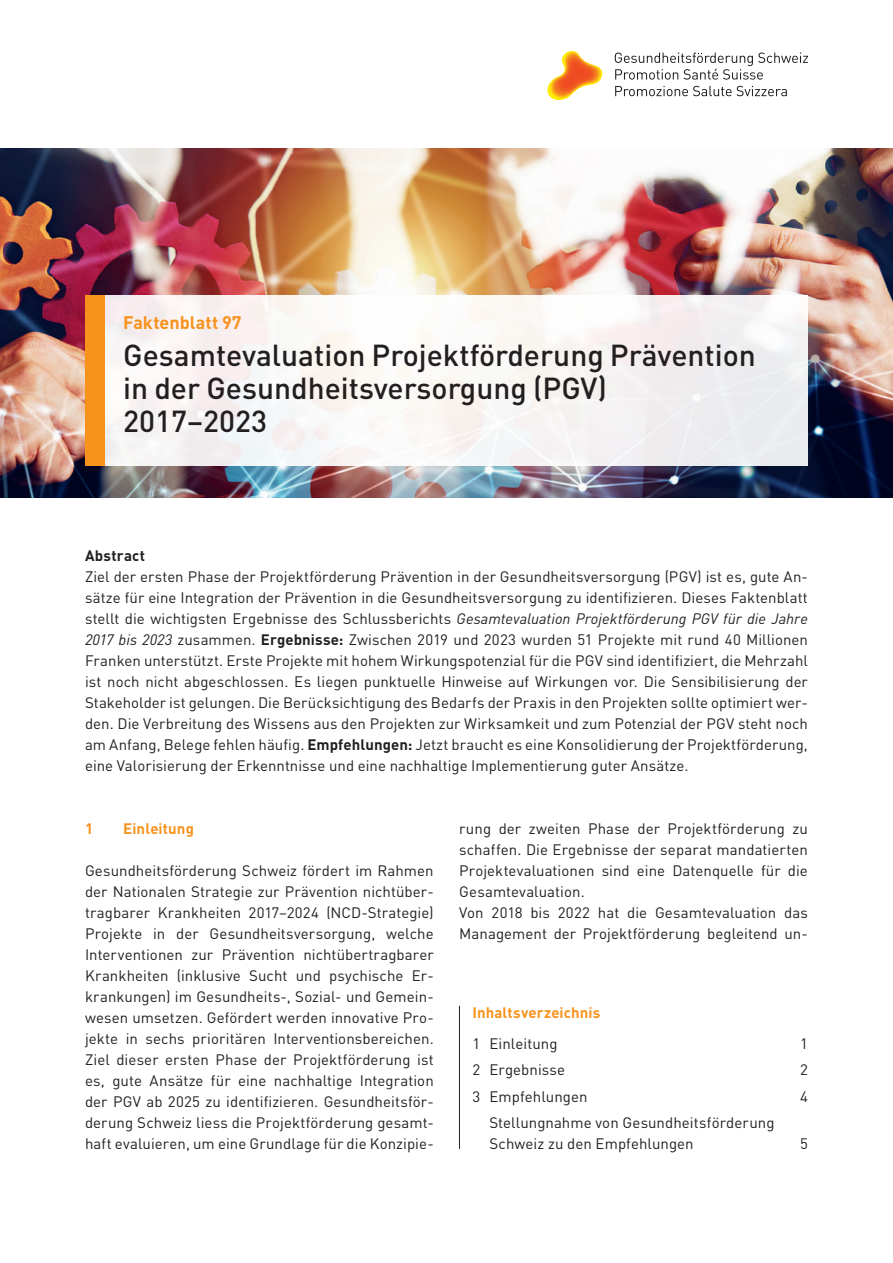
<style>
.page{position:relative;width:893px;height:1263px;background:#fff}
.page>*{position:absolute;margin:0;border:0;box-sizing:border-box;transform-origin:0 0}
.t1{font:500 30px/33px "DIN Pro";color:#231f20}
.t2{font:700 18px "DIN Pro";color:#f7931d}
.t3{font:15px/21px "DIN Pro";letter-spacing:.005em;color:#231f20;text-align:justify}
.t4{font:700 15px "DIN Pro";letter-spacing:.005em;color:#f7931d}
.t5{font:700 15px "DIN Pro";letter-spacing:.02em;color:#231f20}
.s1{font-style:italic}
.s2{font-weight:700}
</style>
<div class="page">
<img style="left:0;top:149px;width:893px;height:349px">
<div style="left:85px;top:296px;width:723px;height:170px;background:linear-gradient(to right,#fbf7f6,#f2f1f1)"></div>
<div style="left:85px;top:296px;width:19px;height:170px;background:#f7931d"></div>
<img style="left:547px;top:51px;width:56px;height:49px">
<svg style="left:615px;top:53px;width:193px;height:27px"></svg>
<svg style="left:615px;top:86px;width:172px;height:10px"></svg>
<hr style="left:459px;top:1006px;width:1px;height:143px;background:#231f20">
<p class="t2" style="left:123px;top:310px;width:120px">Faktenblatt 97</p>
<h1 class="t1" style="left:123px;top:337px;width:634px">Gesamtevaluation Projektförderung Prävention in der Gesundheitsversorgung (PGV)<br>2017–2023</h1>
<p class="t5" style="left:85px;top:545px;width:62px">Abstract</p>
<p class="t3" style="left:85px;top:565px;width:724px">Ziel der ersten Phase der Projektförderung Prävention in der Gesundheitsversorgung (PGV) ist es, gute An&shy;sätze für eine Integration der Prävention in die Gesundheitsversorgung zu identifizieren. Dieses Faktenblatt stellt die wichtigsten Ergebnisse des Schlussberichts <span class="s1">Gesamtevaluation Projektförderung PGV für die Jahre 2017 bis 2023</span> zusammen. <span class="s2">Ergebnisse:</span> Zwischen 2019 und 2023 wurden 51 Projekte mit rund 40 Millionen Franken unterstützt. Erste Projekte mit hohem Wirkungspotenzial für die PGV sind identifiziert, die Mehrzahl ist noch nicht abgeschlossen. Es liegen punktuelle Hinweise auf Wirkungen vor. Die Sensibilisierung der Stakeholder ist gelungen. Die Berücksichtigung des Bedarfs der Praxis in den Projekten sollte optimiert wer&shy;den. Die Verbreitung des Wissens aus den Projekten zur Wirksamkeit und zum Potenzial der PGV steht noch am Anfang, Belege fehlen häufig. <span class="s2">Empfehlungen:</span> Jetzt braucht es eine Konsolidierung der Projektförderung, eine Valorisierung der Erkenntnisse und eine nachhaltige Implementierung guter Ansätze.</p>
<p class="t4" style="left:85px;top:818px;width:10px">1</p>
<p class="t4" style="left:123px;top:818px;width:72px">Einleitung</p>
<p class="t3" style="left:85px;top:859px;width:350px">Gesundheitsförderung Schweiz fördert im Rahmen der Nationalen Strategie zur Prävention nichtüber&shy;tragbarer Krankheiten 2017–2024 (NCD-Strategie)<br>Projekte in der Gesundheitsversorgung, welche Interventionen zur Prävention nichtübertragbarer Krankheiten (inklusive Sucht und psychische Er&shy;krankungen) im Gesundheits-, Sozial- und Gemein&shy;wesen umsetzen. Gefördert werden innovative Pro&shy;jekte in sechs prioritären Interventionsbereichen.<br>Ziel dieser ersten Phase der Projektförderung ist es, gute Ansätze für eine nachhaltige Integration der PGV ab 2025 zu identifizieren. Gesundheitsför&shy;derung Schweiz liess die Projektförderung gesamt&shy;haft evaluieren, um eine Grundlage für die Konzipie-</p>
<p class="t3" style="left:459px;top:817px;width:350px;text-align:left">rung der zweiten Phase der Projektförderung zu schaffen. Die Ergebnisse der separat mandatierten Projektevaluationen sind eine Datenquelle für die Gesamtevaluation.<br>Von 2018 bis 2022 hat die Gesamtevaluation das Management der Projektförderung begleitend un-</p>
<p class="t4" style="left:472px;top:1002px;width:129px">Inhaltsverzeichnis</p>
<p class="t3" style="left:472px;top:1033px;width:87px">1 Einleitung</p>
<p class="t3" style="left:800px;top:1033px;width:9px">1</p>
<p class="t3" style="left:472px;top:1059px;width:94px">2 Ergebnisse</p>
<p class="t3" style="left:800px;top:1059px;width:9px">2</p>
<p class="t3" style="left:472px;top:1085px;width:117px">3 Empfehlungen</p>
<p class="t3" style="left:800px;top:1085px;width:9px">4</p>
<p class="t3" style="left:489px;top:1111px;width:287px">Stellungnahme von Gesundheitsförderung<br>Schweiz zu den Empfehlungen</p>
<p class="t3" style="left:800px;top:1132px;width:9px">5</p>
</div>
